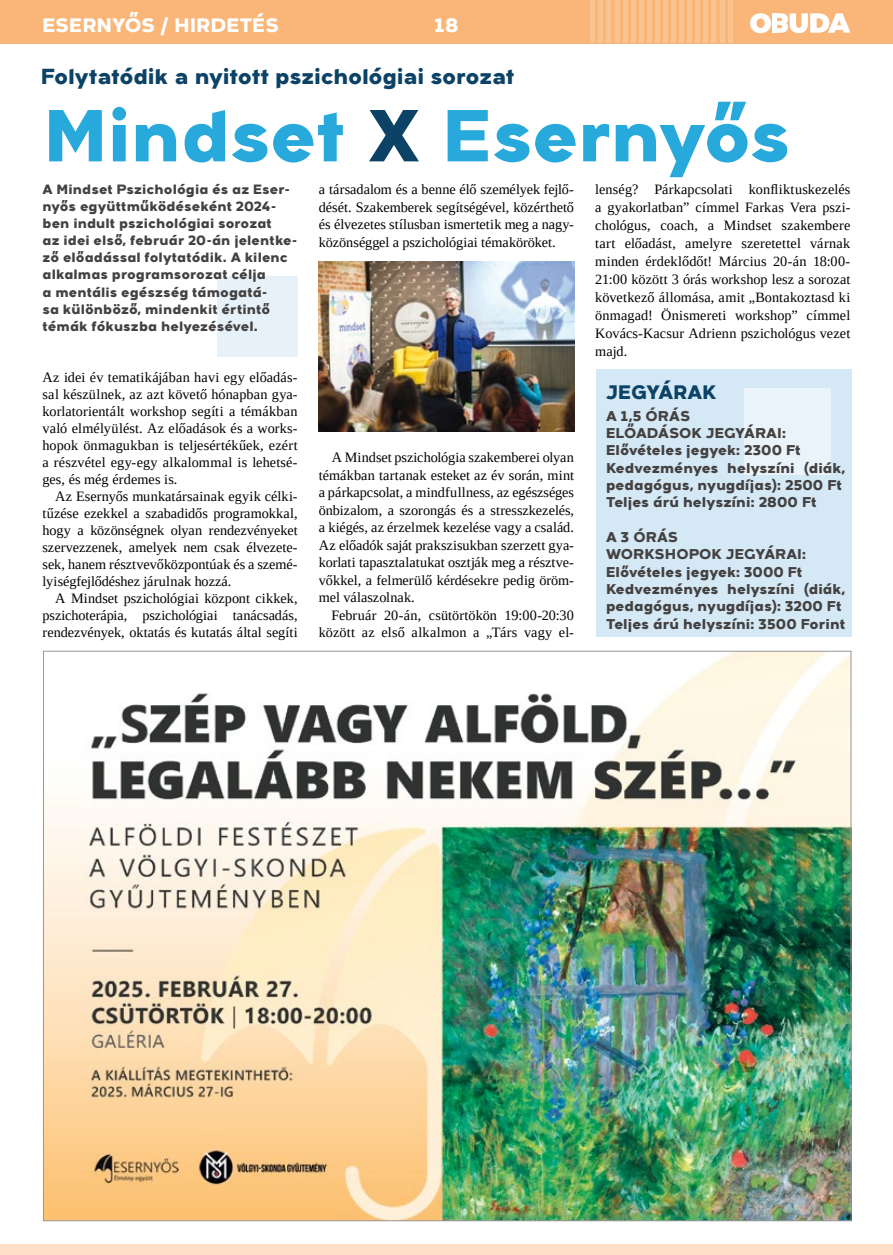
<style>
.page{position:relative;width:893px;height:1255px;background:#fff}
.page>*{position:absolute;margin:0;border:0;box-sizing:border-box;transform-origin:0 0}
.t1{font:800 73.5px "Arkibal Display";letter-spacing:-.005em;color:#28a9dc}
.t2{font:800 21.75px "Arkibal Display";letter-spacing:-.01em;color:#0b4265}
.t3{font:800 19.5px "Arkibal Display";letter-spacing:-.005em;color:#fff}
.t4{font:800 19.5px "Arkibal Display";letter-spacing:-.01em;color:#0b4265}
.t5{font:14.25px/17px "Liberation Serif";letter-spacing:.005em;color:#000;text-align:justify}
.t6{font:800 14.25px/17.4px "Arkibal";letter-spacing:.005em;color:#444141}
.t7{font:800 13.5px/17px "Arkibal";letter-spacing:.005em;color:#444141}
.s1{color:#0b4265}
</style>
<div class="page">
<div style="left:217px;top:277px;width:81px;height:80px;background:#e6f1f9"></div>
<div style="left:0;top:0;width:893px;height:43px;background:#fab678"></div>
<svg style="left:750px;top:13px;width:100px;height:20px"></svg>
<div style="left:772px;top:13px;width:5px;height:20px;background:#fff"></div>
<hr style="left:591px;top:0;width:4px;height:43px;background:#fac492">
<hr style="left:599px;top:0;width:4px;height:43px;background:#fac492">
<hr style="left:607px;top:0;width:4px;height:43px;background:#fac492">
<hr style="left:615px;top:0;width:4px;height:43px;background:#fac492">
<hr style="left:623px;top:0;width:4px;height:43px;background:#fac492">
<hr style="left:631px;top:0;width:4px;height:43px;background:#fac492">
<hr style="left:639px;top:0;width:4px;height:43px;background:#fac492">
<hr style="left:647px;top:0;width:4px;height:43px;background:#fac492">
<hr style="left:655px;top:0;width:4px;height:43px;background:#fac492">
<div style="left:663px;top:0;width:5px;height:43px;background:#fac492"></div>
<div style="left:671px;top:0;width:5px;height:43px;background:#fac492"></div>
<div style="left:679px;top:0;width:5px;height:43px;background:#fac492"></div>
<hr style="left:688px;top:0;width:4px;height:43px;background:#fac492">
<hr style="left:696px;top:0;width:4px;height:43px;background:#fac492">
<hr style="left:704px;top:0;width:4px;height:43px;background:#fac492">
<hr style="left:712px;top:0;width:4px;height:43px;background:#fac492">
<hr style="left:720px;top:0;width:4px;height:43px;background:#fac492">
<hr style="left:728px;top:0;width:4px;height:43px;background:#fac492">
<div style="left:0;top:1244px;width:893px;height:10px;background:#fde0c5"></div>
<img style="left:45px;top:653px;width:804px;height:565px">
<div style="left:596px;top:370px;width:255px;height:267px;background:#d5e8f5"></div>
<div style="left:745px;top:388px;width:86px;height:87px;background:#e9f3f9"></div>
<img style="left:319px;top:261px;width:255px;height:170px">
<h3 class="t3" style="left:43px;top:10px;width:238px">ESERNYŐS / HIRDETÉS</h3>
<h3 class="t3" style="left:434px;top:10px;width:26px">18</h3>
<h2 class="t2" style="left:41px;top:61px;width:475px">Folytatódik a nyitott pszichológiai sorozat</h2>
<h1 class="t1" style="left:43px;top:81px;width:749px">Mindset <span class="s1">X</span> Esernyős</h1>
<p class="t7" style="left:43px;top:181px;width:256px">A Mindset Pszichológia és az Eser&shy;nyős együttműködéseként 2024- ben indult pszichológiai sorozat<br>az idei első, február 20-án jelentke&shy;ző előadással folytatódik. A kilenc alkalmas programsorozat célja<br>a mentális egészség támogatá-<br>sa különböző, mindenkit értintő témák fókuszba helyezésével.</p>
<p class="t5" style="left:43px;top:368px;width:257px">Az idei év tematikájában havi egy előadás&shy;sal készülnek, az azt követő hónapban gya&shy;korlatorientált workshop segíti a témákban való elmélyülést. Az előadások és a works&shy;hopok önmagukban is teljesértékűek, ezért a részvétel egy-egy alkalommal is lehetsé&shy;ges, és még érdemes is.</p>
<p class="t5" style="left:43px;top:487px;width:257px;text-indent:13px">Az Esernyős munkatársainak egyik célki&shy;tűzése ezekkel a szabadidős programokkal, hogy a közönségnek olyan rendezvényeket szervezzenek, amelyek nem csak élvezete&shy;sek, hanem résztvevőközpontúak és a szemé&shy;lyiségfejlődéshez járulnak hozzá.</p>
<p class="t5" style="left:43px;top:589px;width:257px;text-indent:13px">A Mindset pszichológiai központ cikkek, pszichoterápia, pszichológiai tanácsadás, rendezvények, oktatás és kutatás által segíti</p>
<p class="t5" style="left:319px;top:180px;width:257px;line-height:17.5px">a társadalom és a benne élő személyek fejlő&shy;dését. Szakemberek segítségével, közérthető és élvezetes stílusban ismertetik meg a nagy&shy;közönséggel a pszichológiai témaköröket.</p>
<p class="t5" style="left:319px;top:448px;width:257px;line-height:17.5px;text-indent:13px">A Mindset pszichológia szakemberei olyan témákban tartanak esteket az év során, mint a párkapcsolat, a mindfullness, az egészséges önbizalom, a szorongás és a stresszkezelés, a kiégés, az érzelmek kezelése vagy a család.<br>Az előadók saját prakszisukban szerzett gya&shy;korlati tapasztalatukat osztják meg a résztve&shy;vőkkel, a felmerülő kérdésekre pedig öröm&shy;mel válaszolnak.</p>
<p class="t5" style="left:319px;top:606px;width:257px;line-height:17.5px;text-align:right">Február 20-án, csütörtökön 19:00-20:30 között az első alkalmon a „Társ vagy el-</p>
<p class="t5" style="left:595px;top:180px;width:257px;line-height:18px">lenség? Párkapcsolati konfliktuskezelés a gyakorlatban” címmel Farkas Vera pszi&shy;chológus, coach, a Mindset szakembere tart előadást, amelyre szeretettel várnak minden érdeklődőt! Március 20-án 18:00- 21:00 között 3 órás workshop lesz a sorozat következő állomása, amit „Bontakoztasd ki önmagad! Önismereti workshop” címmel Kovács-Kacsur Adrienn pszichológus vezet majd.</p>
<h3 class="t4" style="left:606px;top:378px;width:112px">JEGYÁRAK</h3>
<p class="t6" style="left:606px;top:406px;width:241px">A 1,5 ÓRÁS<br>ELŐADÁSOK JEGYÁRAI:<br>Elővételes jegyek: 2300 Ft<br>Kedvezményes helyszíni (diák, pedagógus, nyugdíjas): 2500 Ft<br>Teljes árú helyszíni: 2800 Ft</p>
<p class="t6" style="left:606px;top:528px;width:241px">A 3 ÓRÁS<br>WORKSHOPOK JEGYÁRAI:<br>Elővételes jegyek: 3000 Ft<br>Kedvezményes helyszíni (diák, pedagógus, nyugdíjas): 3200 Ft<br>Teljes árú helyszíni: 3500 Forint</p>
</div>
